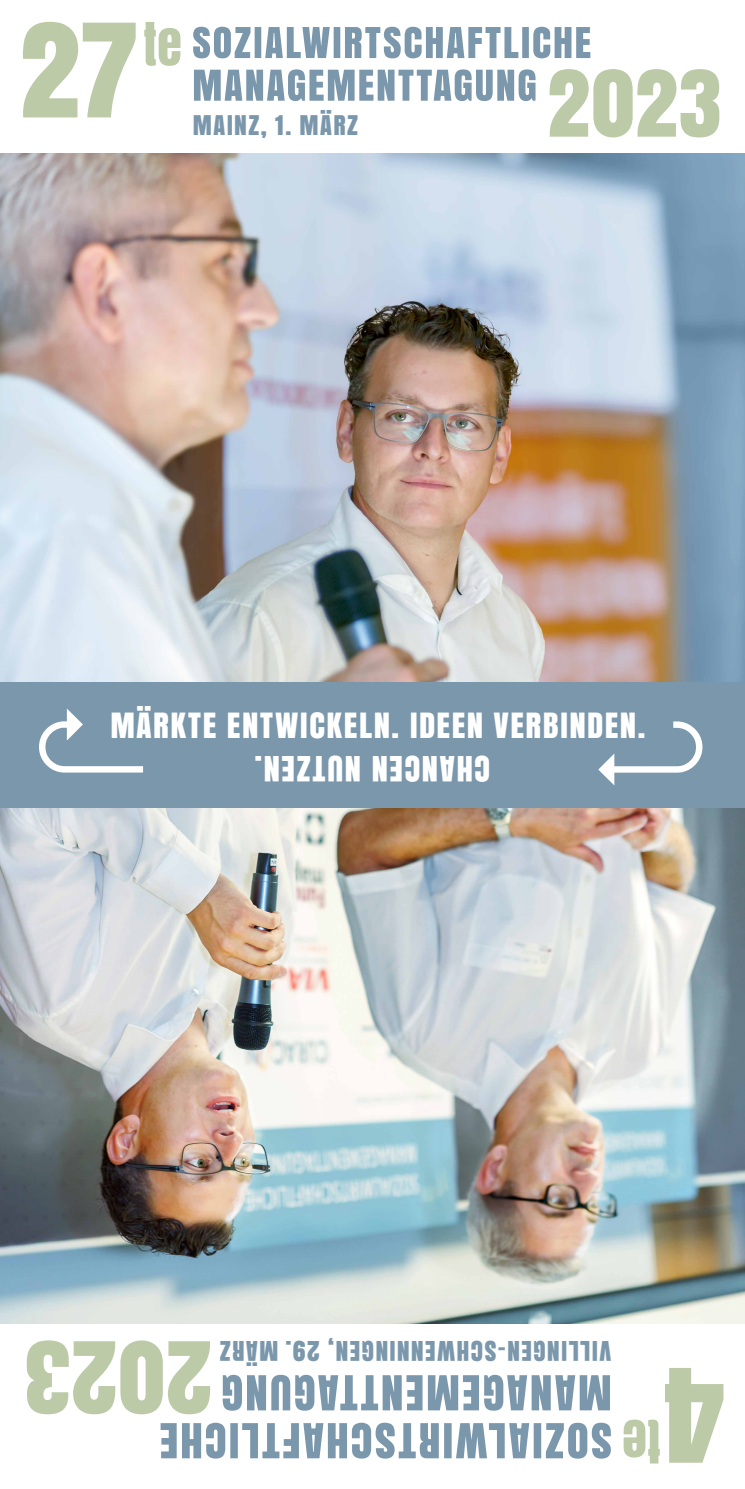
<style>
.page{position:relative;width:745px;height:1489px;background:#fff}
.page>*{position:absolute;margin:0;border:0;box-sizing:border-box;transform-origin:0 0}
.t1{font:121.75px "Anton";color:#bccaa8}
.t2{font:93px "Anton";color:#bccaa8}
.t3{font:86px "Anton";color:#bccaa8}
.t4{font:50.5px "Anton";color:#bccaa8}
.t5{font:32.5px "Anton";letter-spacing:.045em;color:#fff}
.t6{font:25.5px "Anton";letter-spacing:.055em;color:#7b97ac}
</style>
<div class="page">
<img style="left:0;top:807px;width:744px;height:516px">
<svg style="left:222px;top:1374px;width:387px;height:36px"></svg>
<svg style="left:160px;top:1422px;width:450px;height:36px"></svg>
<img style="left:0;top:153px;width:744px;height:529px">
<div style="left:0;top:682px;width:744px;height:125px;background:#7b97ac"></div>
<svg style="left:194px;top:69px;width:341px;height:32px"></svg>
<svg style="left:193px;top:27px;width:397px;height:31px"></svg>
<svg style="left:598px;top:721px;width:104px;height:64px"></svg>
<svg style="left:39px;top:709px;width:104px;height:63px"></svg>
<h1 class="t1" style="left:20px;top:-26px;width:118px">27</h1>
<h3 class="t4" style="left:143px;top:6px;width:40px">te</h3>
<p class="t6" style="left:193px;top:105px;width:167px">MAINZ, 1. MÄRZ</p>
<h3 class="t3" style="left:547px;top:35px;width:176px">2023</h3>
<p class="t5" style="left:110px;top:699px;width:536px">MÄRKTE ENTWICKELN. IDEEN VERBINDEN.</p>
<p class="t5" style="left:490px;top:794px;width:237px;rotate:-180deg">CHANCEN NUTZEN.</p>
<h2 class="t2" style="left:212px;top:1450px;width:190px;rotate:-180deg">2023</h2>
<p class="t6" style="left:611px;top:1371px;width:392px;rotate:-180deg">VILLINGEN-SCHWENNINGEN, 29. MÄRZ</p>
<h1 class="t1" style="left:724px;top:1510px;width:65px;rotate:-180deg">4</h1>
<h3 class="t4" style="left:660px;top:1479px;width:40px;rotate:-180deg">te</h3>
</div>
